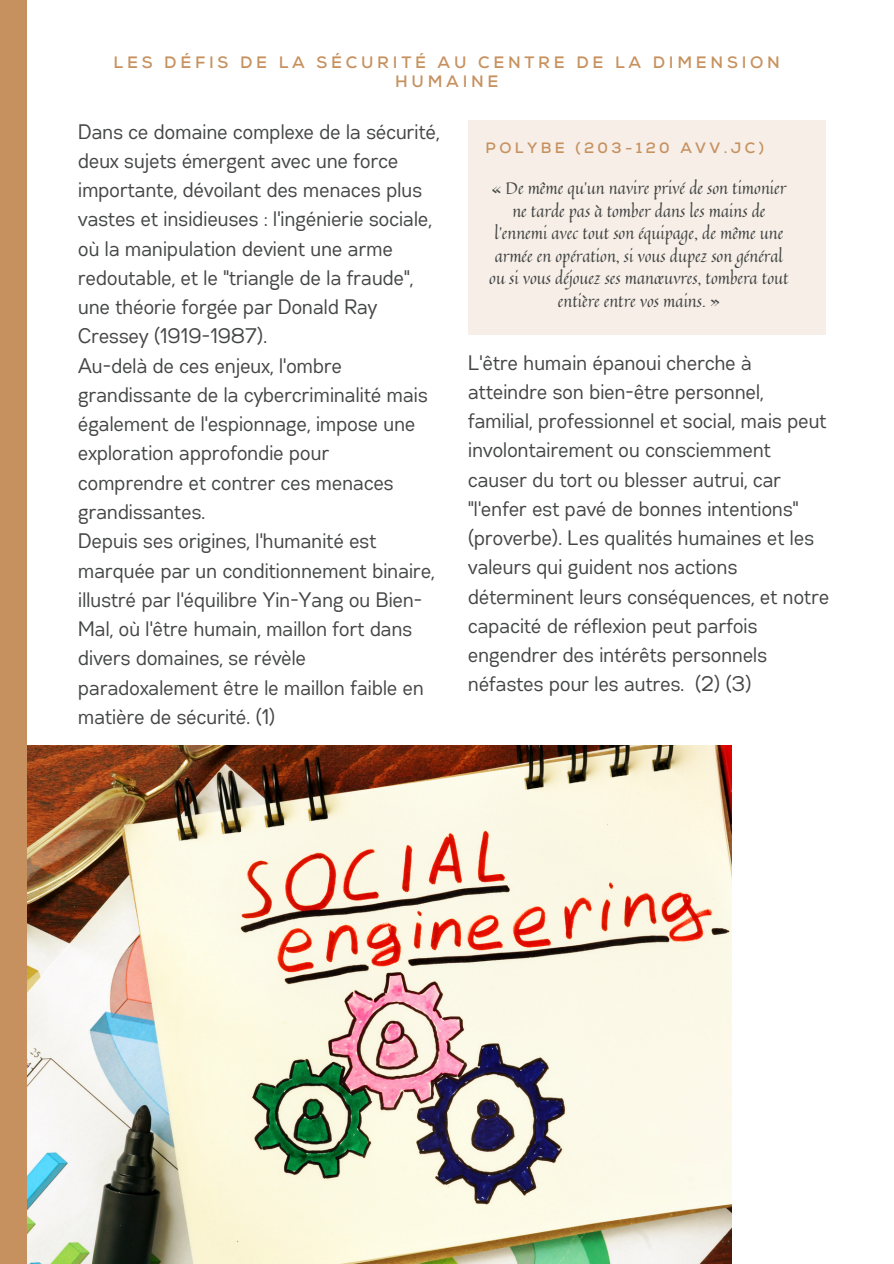
<style>
.page{position:relative;width:894px;height:1264px;background:#fff}
.page>*{position:absolute;margin:0;border:0;box-sizing:border-box;transform-origin:0 0}
.t1{font:21px/29.2px "Gabriel Sans Cond";color:#444645}
.t2{font:16.5px/22.5px "Quintessential";color:#444645;text-align:center}
.t3{font:700 16.5px/19.2px "Nexa";letter-spacing:.225em;color:#c6915f;text-align:center}
.t4{font:700 15px "Nexa";letter-spacing:.225em;color:#c6915f}
</style>
<div class="page">
<img style="left:26px;top:745px;width:705px;height:518px">
<div style="left:0;top:0;width:26px;height:1263px;background:#c6915f"></div>
<div style="left:468px;top:120px;width:358px;height:215px;background:#f6eee7"></div>
<p class="t3" style="left:114px;top:53px;width:667px">LES DÉFIS DE LA SÉCURITÉ AU CENTRE DE LA DIMENSION<br>HUMAINE</p>
<p class="t1" style="left:78px;top:118px;width:363px">Dans ce domaine complexe de la sécurité, deux sujets émergent avec une force importante, dévoilant des menaces plus vastes et insidieuses : l'ingénierie sociale, où la manipulation devient une arme redoutable, et le "triangle de la fraude", une théorie forgée par Donald Ray Cressey (1919-1987).<br>Au-delà de ces enjeux, l'ombre grandissante de la cybercriminalité mais également de l'espionnage, impose une exploration approfondie pour comprendre et contrer ces menaces grandissantes.<br>Depuis ses origines, l'humanité est marquée par un conditionnement binaire, illustré par l'équilibre Yin-Yang ou Bien-Mal, où l'être humain, maillon fort dans divers domaines, se révèle paradoxalement être le maillon faible en matière de sécurité. (1)</p>
<p class="t4" style="left:485px;top:139px;width:280px">POLYBE (203-120 AVV.JC)</p>
<p class="t2" style="left:489px;top:177px;width:301px">« De même qu’un navire privé de son timonier ne tarde pas à tomber dans les mains de l’ennemi avec tout son équipage, de même une armée en opération, si vous dupez son général ou si vous déjouez ses manœuvres, tombera tout entière entre vos mains. »</p>
<p class="t1" style="left:468px;top:349px;width:362px">L'être humain épanoui cherche à atteindre son bien-être personnel, familial, professionnel et social, mais peut involontairement ou consciemment causer du tort ou blesser autrui, car "l'enfer est pavé de bonnes intentions" (proverbe). Les qualités humaines et les valeurs qui guident nos actions déterminent leurs conséquences, et notre capacité de réflexion peut parfois engendrer des intérêts personnels néfastes pour les autres. (2) (3)</p>
</div>
